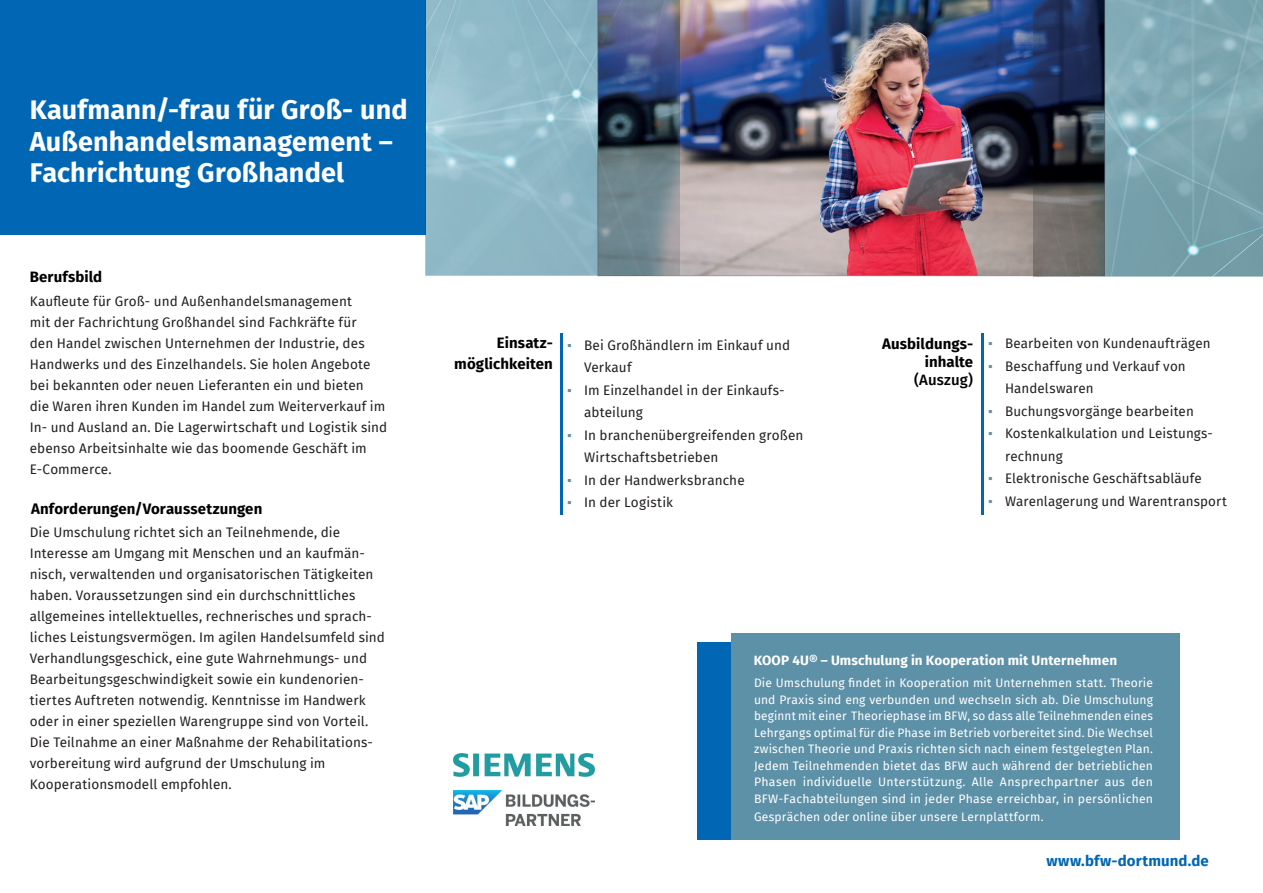
<style>
.page{position:relative;width:1263px;height:893px;background:#fff}
.page>*{position:absolute;margin:0;border:0;box-sizing:border-box;transform-origin:0 0}
.t1{font:700 27px/31.5px "Fira Sans";letter-spacing:.005em;color:#fff}
.t2{font:700 15px/21px "Fira Sans";letter-spacing:.005em;color:#000;text-align:right}
.t3{font:700 15px "Fira Sans";letter-spacing:.01em;color:#0166b3}
.t4{font:500 15px "Fira Sans";letter-spacing:.005em;color:#000}
.t5{font:13.5px/21px "Fira Sans";letter-spacing:.01em;color:#231f20}
.t6{font:700 13.5px "Fira Sans";letter-spacing:.01em;color:#fff}
.t7{font:12px/16.5px "Fira Sans";letter-spacing:.015em;color:#fff;text-align:justify}
.s1{font-family:"Arial";color:#5d91a7}
</style>
<div class="page">
<div style="left:697px;top:642px;width:98px;height:198px;background:#0166b3"></div>
<div style="left:0;top:0;width:425px;height:235px;background:#0166b3"></div>
<img style="left:425px;top:0;width:172px;height:276px">
<img style="left:597px;top:0;width:508px;height:276px">
<img style="left:1105px;top:0;width:158px;height:184px">
<img style="left:1079px;top:184px;width:184px;height:93px">
<img style="left:1034px;top:0;width:70px;height:275px">
<img style="left:425px;top:0;width:1px;height:235px">
<img style="left:598px;top:0;width:81px;height:275px">
<hr style="left:560px;top:333px;width:2px;height:181px;background:#0166b3">
<hr style="left:981px;top:333px;width:2px;height:182px;background:#0166b3">
<div style="left:732px;top:633px;width:448px;height:207px;background:#5d91a7"></div>
<img style="left:454px;top:754px;width:140px;height:23px">
<img style="left:454px;top:790px;width:140px;height:36px">
<h1 class="t1" style="left:30px;top:92px;width:379px">Kaufmann/-frau für Groß- und<br>Außenhandelsmanagement –<br>Fachrichtung Großhandel</h1>
<p class="t2" style="left:30px;top:266px;width:74px">Berufsbild</p>
<p class="t5" style="left:30px;top:290px;width:359px">Kaufleute für Groß- und Außenhandelsmanagement<br>mit der Fachrichtung Großhandel sind Fachkräfte für<br>den Handel zwischen Unternehmen der Industrie, des Handwerks und des Einzelhandels. Sie holen Angebote bei bekannten oder neuen Lieferanten ein und bieten<br>die Waren ihren Kunden im Handel zum Weiterverkauf im In- und Ausland an. Die Lagerwirtschaft und Logistik sind ebenso Arbeitsinhalte wie das boomende Geschäft im E-Commerce.</p>
<p class="t2" style="left:31px;top:497px;width:233px">Anforderungen/Voraussetzungen</p>
<p class="t5" style="left:30px;top:521px;width:357px">Die Umschulung richtet sich an Teilnehmende, die Interesse am Umgang mit Menschen und an kaufmän&shy;nisch, verwaltenden und organisatorischen Tätigkeiten haben. Voraussetzungen sind ein durchschnittliches allgemeines intellektuelles, rechnerisches und sprach&shy;liches Leistungsvermögen. Im agilen Handelsumfeld sind Verhandlungsgeschick, eine gute Wahrnehmungs- und Bearbeitungsgeschwindigkeit sowie ein kundenorien&shy;tiertes Auftreten notwendig. Kenntnisse im Handwerk oder in einer speziellen Warengruppe sind von Vorteil.<br>Die Teilnahme an einer Maßnahme der Rehabilitations&shy;vorbereitung wird aufgrund der Umschulung im Kooperationsmodell empfohlen.</p>
<p class="t2" style="left:454px;top:331px;width:100px">Einsatz&shy;möglichkeiten</p>
<p class="t2" style="left:882px;top:334px;width:92px;line-height:18px">Ausbildungs&shy;inhalte</p>
<p class="t4" style="left:914px;top:368px;width:61px">(Auszug)</p>
<p class="t5" style="left:584px;top:333px;width:207px;line-height:22.5px;text-indent:-17px"><span class="s1">▪</span> Bei Großhändlern im Einkauf und<br>Verkauf</p>
<p class="t5" style="left:584px;top:378px;width:202px;line-height:22.5px;text-indent:-17px"><span class="s1">▪</span> Im Einzelhandel in der Einkaufs&shy;abteilung</p>
<p class="t5" style="left:584px;top:423px;width:221px;line-height:22.5px;text-indent:-17px"><span class="s1">▪</span> In branchenübergreifenden großen<br>Wirtschaftsbetrieben</p>
<p class="t5" style="left:567px;top:469px;width:179px"><span class="s1">▪</span> In der Handwerksbranche</p>
<p class="t5" style="left:567px;top:491px;width:107px"><span class="s1">▪</span> In der Logistik</p>
<p class="t5" style="left:988px;top:333px;width:224px"><span class="s1">▪</span> Bearbeiten von Kundenaufträgen</p>
<p class="t5" style="left:1005px;top:355px;width:182px;line-height:22.5px;text-indent:-17px"><span class="s1">▪</span> Beschaffung und Verkauf von<br>Handelswaren</p>
<p class="t5" style="left:988px;top:400px;width:207px"><span class="s1">▪</span> Buchungsvorgänge bearbeiten</p>
<p class="t5" style="left:1005px;top:422px;width:209px;line-height:22.5px;text-indent:-17px"><span class="s1">▪</span> Kostenkalkulation und Leistungs&shy;rechnung</p>
<p class="t5" style="left:988px;top:468px;width:215px"><span class="s1">▪</span> Elektronische Geschäftsabläufe</p>
<p class="t5" style="left:988px;top:490px;width:240px"><span class="s1">▪</span> Warenlagerung und Warentransport</p>
<p class="t6" style="left:754px;top:649px;width:365px">KOOP 4U® – Umschulung in Kooperation mit Unternehmen</p>
<p class="t7" style="left:754px;top:674px;width:401px">Die Umschulung findet in Kooperation mit Unternehmen statt. Theorie und Praxis sind eng verbunden und wechseln sich ab. Die Umschulung beginnt mit einer Theoriephase im BFW, so dass alle Teilnehmenden eines Lehrgangs optimal für die Phase im Betrieb vorbereitet sind. Die Wechsel zwischen Theorie und Praxis richten sich nach einem festgelegten Plan.<br>Jedem Teilnehmenden bietet das BFW auch während der betrieblichen Phasen individuelle Unterstützung. Alle Ansprechpartner aus den BFW-Fachabteilungen sind in jeder Phase erreichbar, in persönlichen</p>
<p class="t7" style="left:754px;top:808px;width:291px">Gesprächen oder online über unsere Lernplattform.</p>
<p class="t3" style="left:1046px;top:848px;width:164px">www.bfw-dortmund.de</p>
</div>
